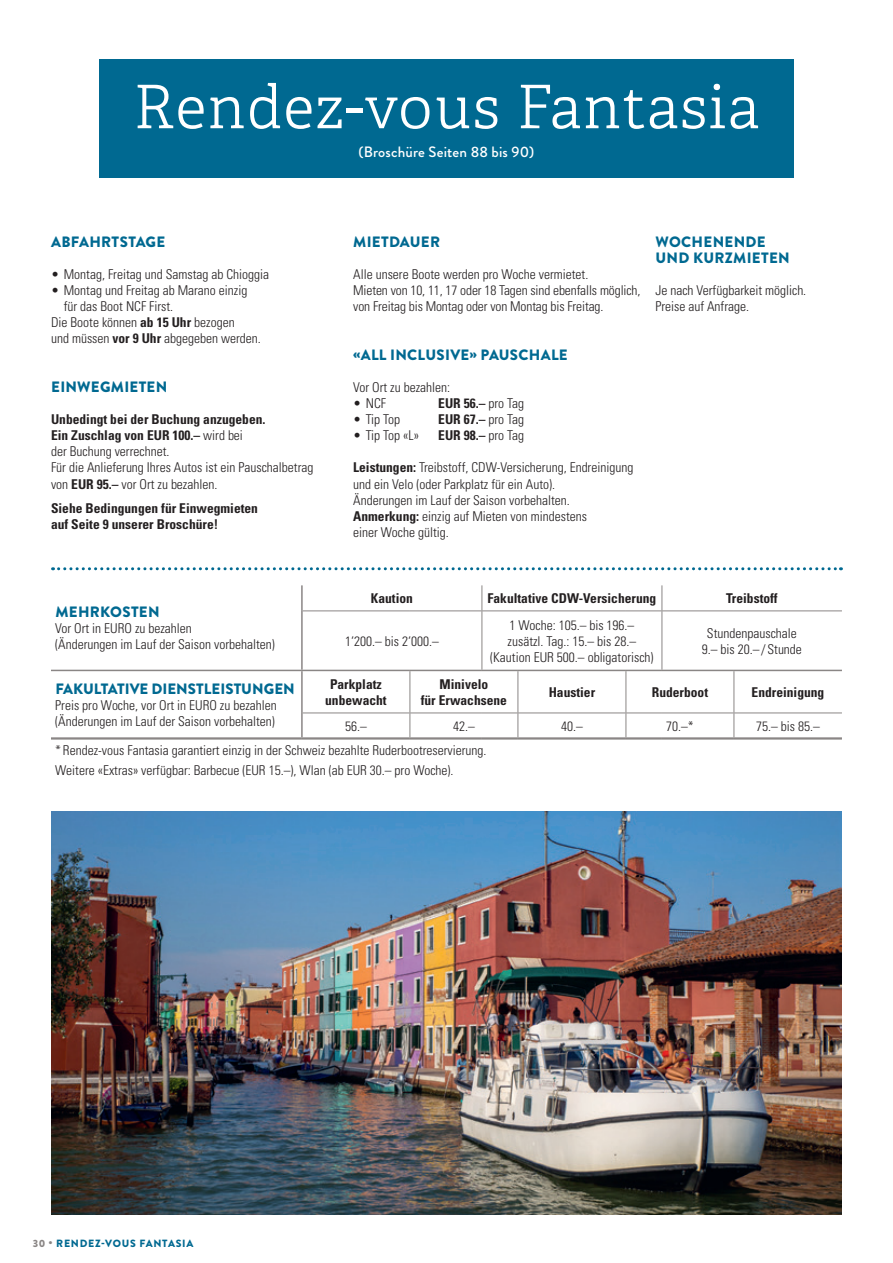
<style>
.page{position:relative;width:893px;height:1263px;background:#fff}
.page>*{position:absolute;margin:0;border:0;box-sizing:border-box;transform-origin:0 0}
.t1{font:300 60px "Adelle";letter-spacing:.025em;color:#fff}
.t2{font:900 15px/16.2px "Brandon Grotesque";letter-spacing:.015em;color:#006991}
.t3{font:500 15px "Brandon Grotesque";letter-spacing:.01em;color:#fff}
.t4{font:300 condensed 13.5px/16px "Univers";color:#231f20}
.t5{font:700 condensed 13.5px/16px "Univers";color:#231f20;text-align:center}
.t6{font:900 10.5px "Brandon Grotesque";letter-spacing:.07em;color:#006991}
.s1{font-weight:700}
.s2{font-weight:300}
.s3{color:#8a8685}
</style>
<div class="page">
<div style="left:99px;top:60px;width:695px;height:118px;background:#006991"></div>
<svg style="left:53px;top:567px;width:788px;height:3px"></svg>
<img style="left:51px;top:811px;width:791px;height:403px">
<hr style="left:51px;top:670px;width:251px;height:1px;background:#8a8685">
<hr style="left:302px;top:670px;width:108px;height:1px;background:#8a8685">
<hr style="left:410px;top:670px;width:72px;height:1px;background:#8a8685">
<hr style="left:482px;top:670px;width:36px;height:1px;background:#8a8685">
<hr style="left:518px;top:670px;width:108px;height:1px;background:#8a8685">
<hr style="left:626px;top:670px;width:36px;height:1px;background:#8a8685">
<hr style="left:662px;top:670px;width:72px;height:1px;background:#8a8685">
<hr style="left:734px;top:670px;width:108px;height:1px;background:#8a8685">
<svg style="left:410px;top:713px;width:1px;height:24px"></svg>
<hr style="left:301px;top:585px;width:2px;height:26px;background:#8a8685">
<hr style="left:301px;top:611px;width:2px;height:59px;background:#8a8685">
<hr style="left:301px;top:671px;width:2px;height:42px;background:#8a8685">
<hr style="left:301px;top:713px;width:2px;height:24px;background:#8a8685">
<hr style="left:303px;top:712px;width:107px;height:1px;background:#8a8685">
<svg style="left:482px;top:585px;width:1px;height:25px"></svg>
<svg style="left:662px;top:585px;width:1px;height:25px"></svg>
<hr style="left:482px;top:611px;width:1px;height:59px;background:#8a8685">
<hr style="left:662px;top:611px;width:1px;height:59px;background:#8a8685">
<hr style="left:410px;top:671px;width:1px;height:41px;background:#8a8685">
<hr style="left:518px;top:671px;width:1px;height:41px;background:#8a8685">
<hr style="left:626px;top:671px;width:1px;height:41px;background:#8a8685">
<hr style="left:734px;top:671px;width:1px;height:41px;background:#8a8685">
<svg style="left:518px;top:713px;width:1px;height:24px"></svg>
<svg style="left:626px;top:713px;width:1px;height:24px"></svg>
<svg style="left:734px;top:713px;width:1px;height:24px"></svg>
<hr style="left:410px;top:712px;width:72px;height:1px;background:#8a8685">
<hr style="left:482px;top:712px;width:36px;height:1px;background:#8a8685">
<hr style="left:518px;top:712px;width:108px;height:1px;background:#8a8685">
<hr style="left:626px;top:712px;width:36px;height:1px;background:#8a8685">
<hr style="left:662px;top:712px;width:72px;height:1px;background:#8a8685">
<hr style="left:734px;top:712px;width:108px;height:1px;background:#8a8685">
<hr style="left:303px;top:610px;width:107px;height:1px;background:#8a8685">
<hr style="left:410px;top:610px;width:72px;height:1px;background:#8a8685">
<hr style="left:482px;top:610px;width:36px;height:1px;background:#8a8685">
<hr style="left:518px;top:610px;width:108px;height:1px;background:#8a8685">
<hr style="left:626px;top:610px;width:36px;height:1px;background:#8a8685">
<hr style="left:662px;top:610px;width:72px;height:1px;background:#8a8685">
<hr style="left:734px;top:610px;width:108px;height:1px;background:#8a8685">
<hr style="left:51px;top:737px;width:251px;height:3px;background:#8a8685">
<hr style="left:302px;top:737px;width:108px;height:3px;background:#8a8685">
<hr style="left:410px;top:737px;width:72px;height:3px;background:#8a8685">
<hr style="left:482px;top:737px;width:36px;height:3px;background:#8a8685">
<hr style="left:518px;top:737px;width:108px;height:3px;background:#8a8685">
<hr style="left:626px;top:737px;width:36px;height:3px;background:#8a8685">
<hr style="left:662px;top:737px;width:72px;height:3px;background:#8a8685">
<hr style="left:734px;top:737px;width:108px;height:3px;background:#8a8685">
<h1 class="t1" style="left:133px;top:70px;width:628px">Rendez-vous Fantasia</h1>
<p class="t3" style="left:359px;top:141px;width:177px">(Broschüre Seiten 88 bis 90)</p>
<p class="t2" style="left:51px;top:234px;width:116px">ABFAHRTSTAGE</p>
<p class="t4" style="left:51px;top:266px;width:220px">• Montag, Freitag und Samstag ab Chioggia</p>
<p class="t4" style="left:51px;top:282px;width:198px">• Montag und Freitag ab Marano einzig</p>
<p class="t4" style="left:64px;top:298px;width:111px">für das Boot NCF First.</p>
<p class="t4" style="left:51px;top:315px;width:185px">Die Boote können <span class="s1">ab 15 Uhr</span> bezogen</p>
<p class="t4" style="left:51px;top:331px;width:211px">und müssen <span class="s1">vor 9 Uhr</span> abgegeben werden.</p>
<p class="t2" style="left:51px;top:379px;width:118px">EINWEGMIETEN</p>
<p class="t4" style="left:51px;top:411px;width:264px"><span class="s1">Unbedingt bei der Buchung anzugeben.<br>Ein Zuschlag von EUR 100.–</span> wird bei<br>der Buchung verrechnet.<br>Für die Anlieferung Ihres Autos ist ein Pauschalbetrag von <span class="s1">EUR 95.–</span> vor Ort zu bezahlen.</p>
<p class="t5" style="left:51px;top:500px;width:209px;text-align:left">Siehe Bedingungen für Einwegmieten auf Seite 9 unserer Broschüre!</p>
<p class="t2" style="left:55px;top:604px;width:106px">MEHRKOSTEN</p>
<p class="t4" style="left:55px;top:620px;width:221px">Vor Ort in EURO zu bezahlen<br>(Änderungen im Lauf der Saison vorbehalten)</p>
<p class="t2" style="left:353px;top:234px;width:88px">MIETDAUER</p>
<p class="t4" style="left:353px;top:266px;width:289px">Alle unsere Boote werden pro Woche vermietet.<br>Mieten von 10, 11, 17 oder 18 Tagen sind ebenfalls möglich, von Freitag bis Montag oder von Montag bis Freitag.</p>
<p class="t2" style="left:353px;top:346px;width:216px">«ALL INCLUSIVE» PAUSCHALE</p>
<p class="t4" style="left:353px;top:379px;width:98px">Vor Ort zu bezahlen:</p>
<p class="t4" style="left:353px;top:395px;width:35px">• NCF</p>
<p class="t5" style="left:438px;top:395px;width:87px">EUR 56.– <span class="s2">pro Tag</span></p>
<p class="t4" style="left:353px;top:411px;width:49px">• Tip Top</p>
<p class="t5" style="left:438px;top:411px;width:87px">EUR 67.– <span class="s2">pro Tag</span></p>
<p class="t4" style="left:353px;top:427px;width:67px">• Tip Top «L»</p>
<p class="t5" style="left:438px;top:427px;width:87px">EUR 98.– <span class="s2">pro Tag</span></p>
<p class="t4" style="left:353px;top:460px;width:282px"><span class="s1">Leistungen:</span> Treibstoff, CDW-Versicherung, Endreinigung und ein Velo (oder Parkplatz für ein Auto).<br>Änderungen im Lauf der Saison vorbehalten.<br><span class="s1">Anmerkung:</span> einzig auf Mieten von mindestens<br>einer Woche gültig.</p>
<p class="t2" style="left:655px;top:234px;width:136px">WOCHENENDE<br>UND KURZMIETEN</p>
<p class="t4" style="left:655px;top:282px;width:152px">Je nach Verfügbarkeit möglich.<br>Preise auf Anfrage.</p>
<p class="t5" style="left:371px;top:591px;width:44px">Kaution</p>
<p class="t5" style="left:488px;top:591px;width:170px">Fakultative CDW-Versicherung</p>
<p class="t5" style="left:726px;top:591px;width:53px">Treibstoff</p>
<p class="t4" style="left:345px;top:633px;width:95px">1‘200.– bis 2‘000.–</p>
<p class="t4" style="left:490px;top:617px;width:165px;text-align:center">1 Woche: 105.– bis 196.– zusätzl. Tag.: 15.– bis 28.– (Kaution EUR 500.– obligatorisch)</p>
<p class="t4" style="left:702px;top:625px;width:102px;text-align:center">Stundenpauschale<br>9.– bis 20.–/ Stunde</p>
<p class="t5" style="left:325px;top:676px;width:63px">Parkplatz unbewacht</p>
<p class="t5" style="left:421px;top:676px;width:88px">Minivelo<br>für Erwachsene</p>
<p class="t5" style="left:549px;top:684px;width:48px">Haustier</p>
<p class="t5" style="left:652px;top:684px;width:58px">Ruderboot</p>
<p class="t5" style="left:752px;top:684px;width:74px">Endreinigung</p>
<p class="t4" style="left:345px;top:718px;width:23px">56.–</p>
<p class="t4" style="left:453px;top:718px;width:23px">42.–</p>
<p class="t4" style="left:561px;top:718px;width:23px">40.–</p>
<p class="t4" style="left:666px;top:718px;width:29px">70.–*</p>
<p class="t4" style="left:756px;top:718px;width:65px">75.– bis 85.–</p>
<p class="t4" style="left:55px;top:740px;width:433px;line-height:20.4px">* Rendez-vous Fantasia garantiert einzig in der Schweiz bezahlte Ruderbootreservierung.<br>Weitere «Extras» verfügbar: Barbecue (EUR 15.–), Wlan (ab EUR 30.– pro Woche).</p>
<p class="t2" style="left:55px;top:680px;width:241px">FAKULTATIVE DIENSTLEISTUNGEN</p>
<p class="t4" style="left:55px;top:697px;width:223px">Preis pro Woche, vor Ort in EURO zu bezahlen (Änderungen im Lauf der Saison vorbehalten)</p>
<p class="t6" style="left:33px;top:1235px;width:162px"><span class="s3">30 •</span> RENDEZ-VOUS FANTASIA</p>
</div>
